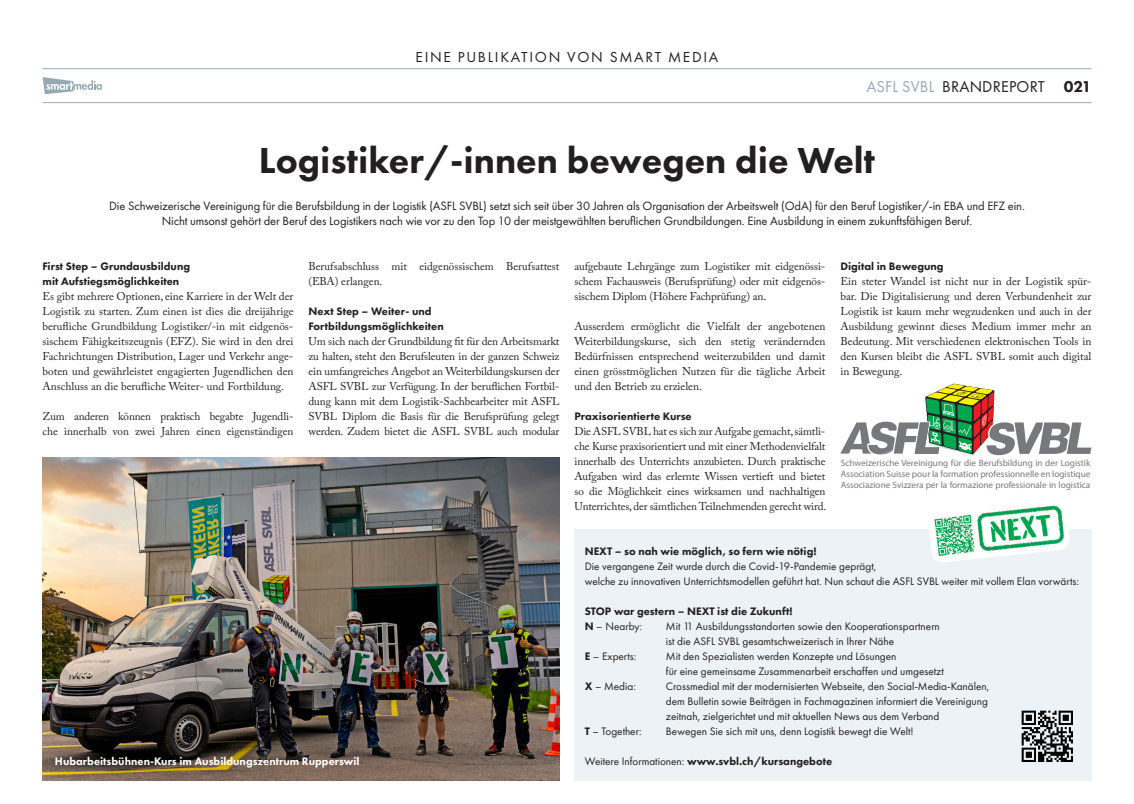
<style>
.page{position:relative;width:1134px;height:804px;background:#fff}
.page>*{position:absolute;margin:0;border:0;box-sizing:border-box;transform-origin:0 0}
.Titles{font:800 37.5px "Futura PT";color:#231f20}
.t1{font:16.25px "Futura PT";letter-spacing:.01em;color:#231f20}
.t2{font:15px "Futura PT";letter-spacing:.11em;color:#231f20}
.Intro{font:12.5px/15px "Futura PT";letter-spacing:-.01em;color:#231f20;text-align:center}
.Main_Article{font:11.25px/15px "Adobe Caslon Pro";color:#231f20;text-align:justify}
.t3{font:11.25px/15px "Futura PT";color:#231f20}
.Question{font:800 11.25px/15px "Futura PT";color:#231f20}
.Question-2{font:800 11.25px "Futura PT";color:#fff}
.t4{font:9.25px/11px "Myriad Pro";color:#76787b;text-align:justify}
.s1{color:#95a9b4}
.s2{font-weight:800}
.s3{font-weight:400}
</style>
<div class="page">
<hr style="left:43px;top:102px;width:1048px;height:1px;background:#95a9b4">
<hr style="left:43px;top:68px;width:1048px;height:1px;background:#95a9b4">
<svg style="left:43px;top:77px;width:59px;height:17px"></svg>
<svg style="left:840px;top:383px;width:251px;height:73px"></svg>
<div style="left:574px;top:529px;width:517px;height:251px;background:#ecf2f5"></div>
<img style="left:929px;top:505px;width:140px;height:57px">
<svg style="left:1022px;top:710px;width:51px;height:52px"></svg>
<img style="left:43px;top:457px;width:517px;height:323px">
<h3 class="t2" style="left:416px;top:48px;width:304px">EINE PUBLIKATION VON SMART MEDIA</h3>
<p class="t1" style="left:866px;top:77px;width:226px"><span class="s1">ASFL SVBL</span> BRANDREPORT <span class="s2">021</span></p>
<p class="Titles" style="left:259px;top:137px;width:618px">Logistiker/-innen bewegen die Welt</p>
<p class="Intro" style="left:109px;top:198px;width:917px">Die Schweizerische Vereinigung für die Berufsbildung in der Logistik (ASFL SVBL) setzt sich seit über 30 Jahren als Organisation der Arbeitswelt (OdA) für den Beruf Logistiker/-in EBA und EFZ ein.<br>Nicht umsonst gehört der Beruf des Logistikers nach wie vor zu den Top 10 der meistgewählten beruflichen Grundbildungen. Eine Ausbildung in einem zukunftsfähigen Beruf.</p>
<p class="Question" style="left:43px;top:259px;width:149px">First Step – Grundausbildung mit Aufstiegsmöglichkeiten</p>
<p class="Main_Article" style="left:43px;top:289px;width:252px">Es gibt mehrere Optionen, eine Karriere in der Welt der Logistik zu starten. Zum einen ist dies die dreijährige berufliche Grundbildung Logistiker/-in mit eidgenös&shy;sischem Fähigkeitszeugnis (EFZ). Sie wird in den drei Fachrichtungen Distribution, Lager und Verkehr ange&shy;boten und gewährleistet engagierten Jugendlichen den Anschluss an die berufliche Weiter- und Fortbildung.</p>
<p class="Main_Article" style="left:43px;top:409px;width:252px">Zum anderen können praktisch begabte Jugendli&shy;che innerhalb von zwei Jahren einen eigenständigen</p>
<p class="Question" style="left:840px;top:259px;width:105px">Digital in Bewegung</p>
<p class="Main_Article" style="left:840px;top:274px;width:252px">Ein steter Wandel ist nicht nur in der Logistik spür&shy;bar. Die Digitalisierung und deren Verbundenheit zur Logistik ist kaum mehr wegzudenken und auch in der Ausbildung gewinnt dieses Medium immer mehr an Bedeutung. Mit verschiedenen elektronischen Tools in den Kursen bleibt die ASFL SVBL somit auch digital in Bewegung.</p>
<p class="Main_Article" style="left:308px;top:259px;width:252px">Berufsabschluss mit eidgenössischem Berufsattest (EBA) erlangen.</p>
<p class="Question" style="left:308px;top:304px;width:137px">Next Step – Weiter- und<br>Fortbildungsmöglichkeiten</p>
<p class="Main_Article" style="left:308px;top:334px;width:252px">Um sich nach der Grundbildung fit für den Arbeitsmarkt zu halten, steht den Berufsleuten in der ganzen Schweiz ein umfangreiches Angebot an Weiterbildungskursen der ASFL SVBL zur Verfügung. In der beruflichen Fortbil&shy;dung kann mit dem Logistik-Sachbearbeiter mit ASFL SVBL Diplom die Basis für die Berufsprüfung gelegt werden. Zudem bietet die ASFL SVBL auch modular</p>
<p class="Main_Article" style="left:574px;top:259px;width:252px">aufgebaute Lehrgänge zum Logistiker mit eidgenössi&shy;schem Fachausweis (Berufsprüfung) oder mit eidgenös&shy;sischem Diplom (Höhere Fachprüfung) an.</p>
<p class="Main_Article" style="left:574px;top:319px;width:252px">Ausserdem ermöglicht die Vielfalt der angebotenen Weiterbildungskurse, sich den stetig verändernden Bedürfnissen entsprechend weiterzubilden und damit einen grösstmöglichen Nutzen für die tägliche Arbeit und den Betrieb zu erzielen.</p>
<p class="Question" style="left:574px;top:409px;width:119px">Praxisorientierte Kurse</p>
<p class="Main_Article" style="left:574px;top:424px;width:253px">Die ASFL SVBL hat es sich zur Aufgabe gemacht, sämtli&shy;che Kurse praxisorientiert und mit einer Methodenvielfalt innerhalb des Unterrichts anzubieten. Durch praktische Aufgaben wird das erlernte Wissen vertieft und bietet so die Möglichkeit eines wirksamen und nachhaltigen Unterrichtes, der sämtlichen Teilnehmenden gerecht wird.</p>
<p class="t4" style="left:841px;top:457px;width:251px">Schweizerische Vereinigung für die Berufsbildung in der Logistik Association Suisse pour la formation professionnelle en logistique Associazione Svizzera per la formazione professionale in logistica</p>
<p class="Question" style="left:585px;top:544px;width:233px">NEXT – so nah wie möglich, so fern wie nötig!</p>
<p class="t3" style="left:585px;top:559px;width:496px">Die vergangene Zeit wurde durch die Covid-19-Pandemie geprägt,<br>welche zu innovativen Unterrichtsmodellen geführt hat. Nun schaut die ASFL SVBL weiter mit vollem Elan vorwärts:</p>
<p class="Question" style="left:585px;top:604px;width:209px">STOP war gestern – NEXT ist die Zukunft!</p>
<p class="t3" style="left:585px;top:619px;width:59px"><span class="s2">N</span> – Nearby:</p>
<p class="t3" style="left:666px;top:619px;width:275px">Mit 11 Ausbildungsstandorten sowie den Kooperationspartnern ist die ASFL SVBL gesamtschweizerisch in Ihrer Nähe</p>
<p class="t3" style="left:585px;top:649px;width:53px"><span class="s2">E</span> – Experts:</p>
<p class="t3" style="left:666px;top:649px;width:279px">Mit den Spezialisten werden Konzepte und Lösungen<br>für eine gemeinsame Zusammenarbeit erschaffen und umgesetzt</p>
<p class="t3" style="left:585px;top:679px;width:53px"><span class="s2">X</span> – Media:</p>
<p class="t3" style="left:666px;top:679px;width:325px">Crossmedial mit der modernisierten Webseite, den Social-Media-Kanälen, dem Bulletin sowie Beiträgen in Fachmagazinen informiert die Vereinigung zeitnah, zielgerichtet und mit aktuellen News aus dem Verband</p>
<p class="t3" style="left:585px;top:724px;width:58px"><span class="s2">T</span> – Together:</p>
<p class="t3" style="left:666px;top:724px;width:249px">Bewegen Sie sich mit uns, denn Logistik bewegt die Welt!</p>
<p class="Question-2" style="left:55px;top:754px;width:306px">Hubarbeitsbühnen-Kurs im Ausbildungszentrum Rupperswil</p>
<p class="Question" style="left:585px;top:754px;width:249px"><span class="s3">Weitere Informationen:</span> www.svbl.ch/kursangebote</p>
</div>
